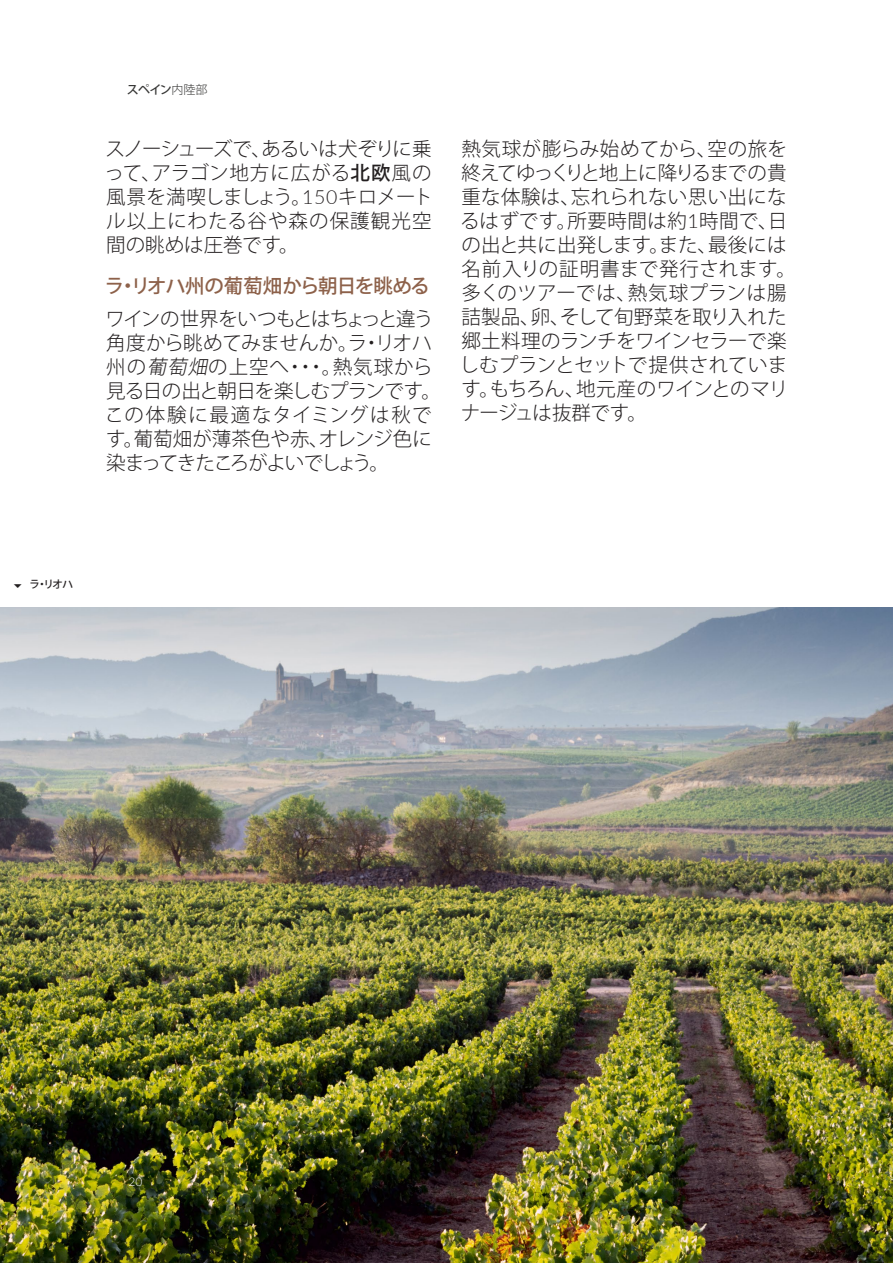
<style>
.page{position:relative;width:893px;height:1263px;background:#fff}
.page>*{position:absolute;margin:0;border:0;box-sizing:border-box;transform-origin:0 0}
.Body{font:300 19.5px/24px "Koz Go Pro";color:#231f20;text-align:justify}
.Body-2{font:300 19.5px/24px "Koz Go Pro";letter-spacing:-.02em;color:#231f20}
.t1{font:500 19.5px "Koz Go Pro";letter-spacing:-.04em;color:#8d614a}
.t2{font:500 12px "Koz Go Pro";color:#353534}
.t3{font:300 12px "Lato";color:#fff}
.t4{font:500 10.5px "Koz Go Pro";color:#231f20}
.s1{font-weight:300}
.s2{font-weight:500}
.s3{font-family:"Lato"}
.s4{font-style:italic}
</style>
<div class="page">
<img style="left:0;top:607px;width:893px;height:656px">
<p class="t2" style="left:127px;top:82px;width:82px">スペイン<span class="s1">内陸部</span></p>
<p class="Body" style="left:104px;top:137px;width:330px">スノーシューズで、あるいは犬ぞりに乗って、アラゴン地方に広がる<span class="s2">北欧</span>風の風景を満喫しましょう。<span class="s3">150</span>キロメートル以上にわたる谷や森の保護観光空間の眺めは圧巻です。</p>
<h3 class="t1" style="left:105px;top:274px;width:326px">ラ・リオハ州の葡萄畑から朝日を眺める</h3>
<p class="Body-2" style="left:105px;top:307px;width:338px">ワインの世界をいつもとはちょっと違う角度から眺めてみませんか。ラ・リオハ州の<span class="s4">葡萄畑</span>の上空へ・・・。熱気球から見る日の出と朝日を楽しむプランです。この体験に最適なタイミングは秋です。葡萄畑が薄茶色や赤、オレンジ色に染まってきたころがよいでしょう。</p>
<p class="Body" style="left:459px;top:137px;width:338px;text-align:left">熱気球が膨らみ始めてから、空の旅を終えてゆっくりと地上に降りるまでの貴重な体験は、忘れられない思い出になるはずです。所要時間は約<span class="s3">1</span>時間で、日の出と共に出発します。また、最後には名前入りの証明書まで発行されます。多くのツアーでは、熱気球プランは腸詰製品、卵、そして旬野菜を取り入れた郷土料理のランチをワインセラーで楽しむプランとセットで提供されています。もちろん、地元産のワインとのマリナージュは抜群です。</p>
<p class="t4" style="left:30px;top:577px;width:45px">ラ・リオハ</p>
<p class="t3" style="left:128px;top:1173px;width:15px">20</p>
</div>
